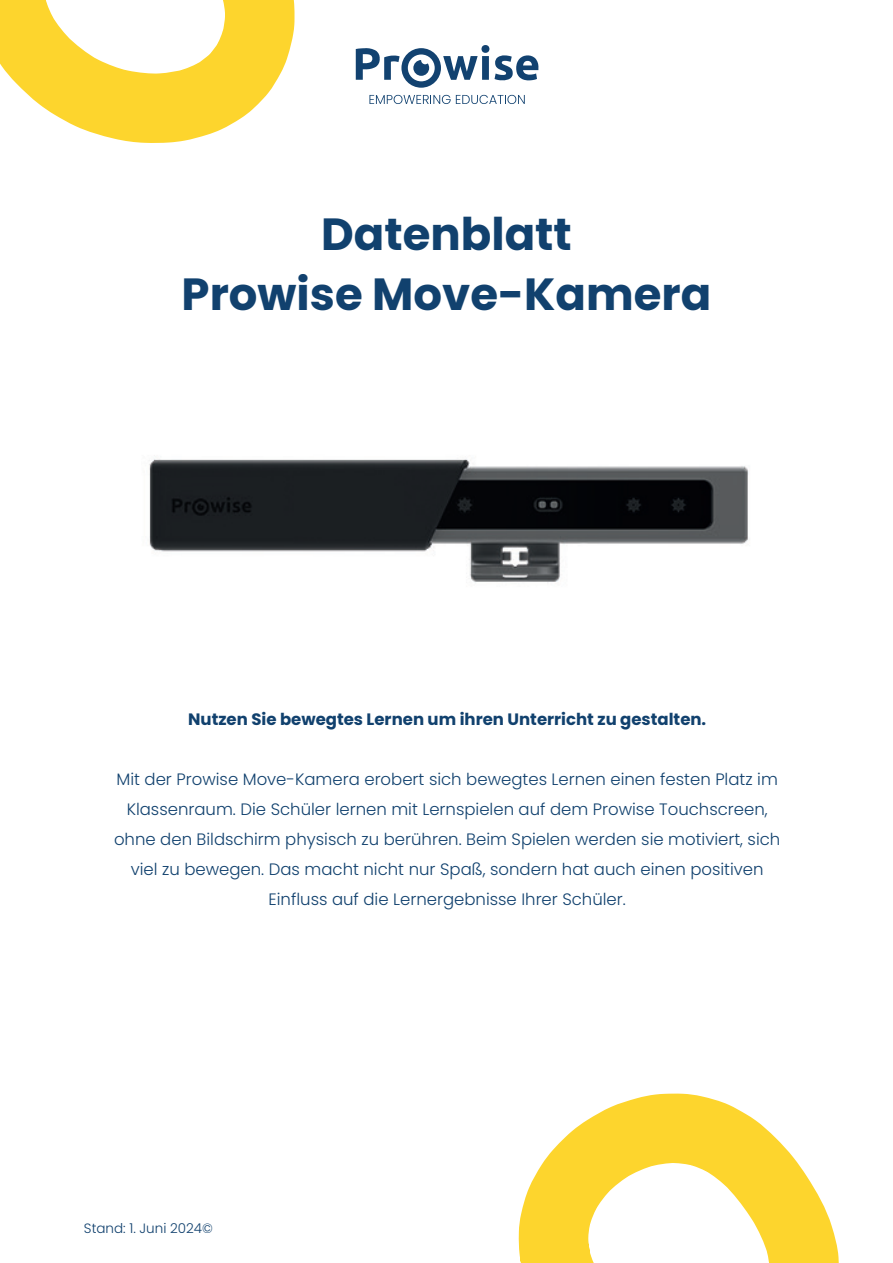
<style>
.page{position:relative;width:893px;height:1263px;background:#fff}
.page>*{position:absolute;margin:0;border:0;box-sizing:border-box;transform-origin:0 0}
.t1{font:700 45px/60px "Poppins";color:#11416e;text-align:center}
.t2{font:300 16.5px/30px "Poppins";color:#11416e;text-align:center}
.t3{font:700 16.5px "Poppins";color:#11416e}
.t4{font:300 13.5px "Poppins";color:#11416e}
</style>
<div class="page">
<svg style="left:356px;top:45px;width:133px;height:43px"></svg>
<svg style="left:495px;top:55px;width:44px;height:25px"></svg>
<svg style="left:369px;top:95px;width:156px;height:9px"></svg>
<svg style="left:0;top:0;width:295px;height:143px"></svg>
<svg style="left:519px;top:1093px;width:320px;height:170px;fill:#fdd52d"></svg>
<img style="left:149px;top:459px;width:600px;height:124px">
<h1 class="t1" style="left:182px;top:204px;width:531px">Datenblatt<br>Prowise Move-Kamera</h1>
<p class="t3" style="left:188px;top:709px;width:520px">Nutzen Sie bewegtes Lernen um ihren Unterricht zu gestalten.</p>
<p class="t2" style="left:114px;top:764px;width:668px">Mit der Prowise Move-Kamera erobert sich bewegtes Lernen einen festen Platz im Klassenraum. Die Schüler lernen mit Lernspielen auf dem Prowise Touchscreen, ohne den Bildschirm physisch zu berühren. Beim Spielen werden sie motiviert, sich viel zu bewegen. Das macht nicht nur Spaß, sondern hat auch einen positiven Einfluss auf die Lernergebnisse Ihrer Schüler.</p>
<p class="t4" style="left:84px;top:1220px;width:130px">Stand: 1. Juni 2024©</p>
</div>
